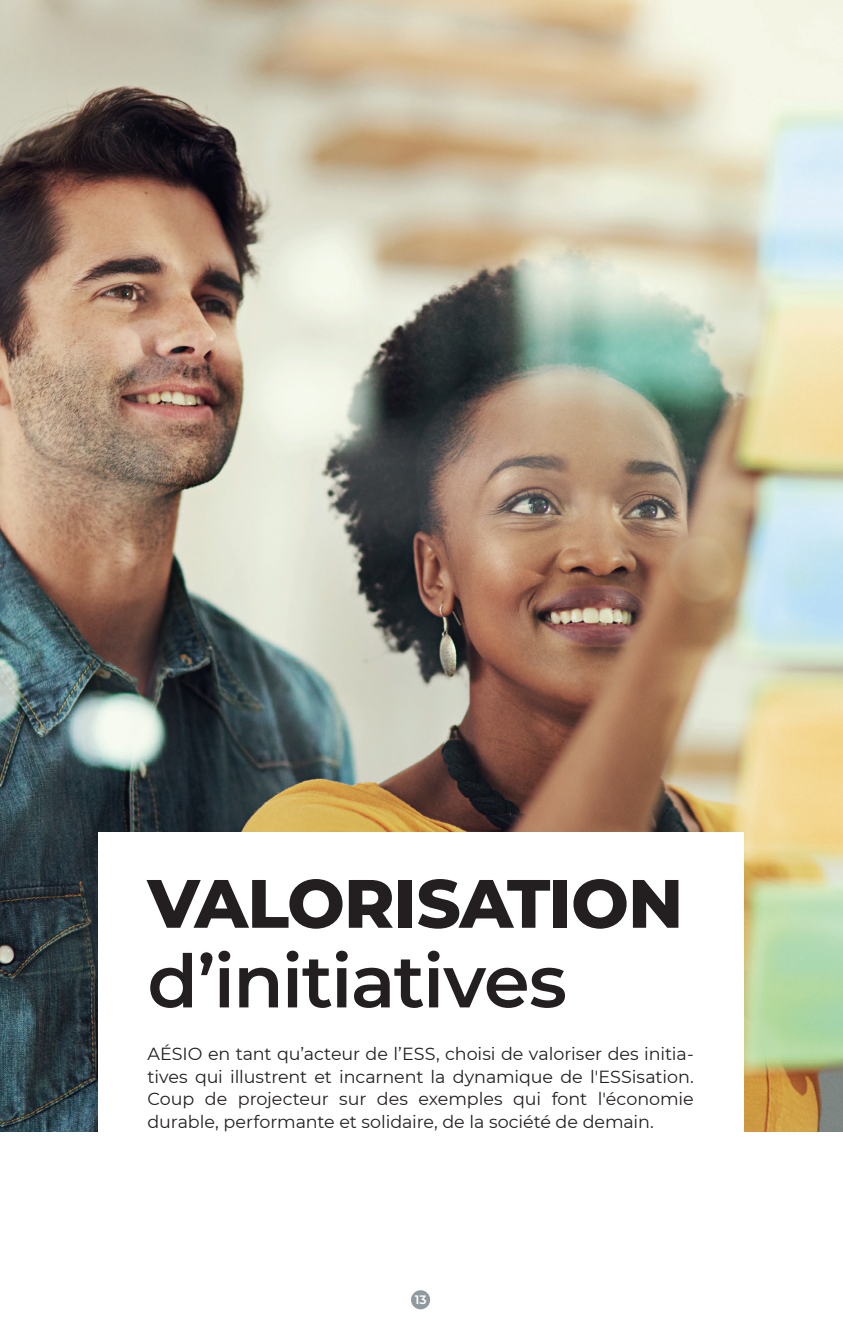
<style>
.page{position:relative;width:843px;height:1340px;background:#fff}
.page>*{position:absolute;margin:0;border:0;box-sizing:border-box;transform-origin:0 0}
.t1{font:600 73.5px "Montserrat";letter-spacing:-.025em;color:#231f20}
.t2{font:800 68.25px "Montserrat";letter-spacing:-.015em;color:#231f20}
.t3{font:17.5px/22.8px "Montserrat";letter-spacing:-.005em;color:#231f20;text-align:justify}
.t4{font:600 12.25px "Montserrat";color:#fff}
</style>
<div class="page">
<img style="left:0;top:0;width:842px;height:1131px">
<div style="left:98px;top:832px;width:645px;height:347px;background:#fff"></div>
<div style="left:411px;top:1290px;width:19px;height:19px;background:#8f99a0;border-radius:50%"></div>
<h2 class="t2" style="left:147px;top:853px;width:537px">VALORISATION</h2>
<h1 class="t1" style="left:147px;top:929px;width:421px">d’initiatives</h1>
<p class="t3" style="left:147px;top:1041px;width:547px">AÉSIO en tant qu’acteur de l’ESS, choisi de valoriser des initia&shy;tives qui illustrent et incarnent la dynamique de l'ESSisation.<br>Coup de projecteur sur des exemples qui font l'économie durable, performante et solidaire, de la société de demain.</p>
<p class="t4" style="left:414px;top:1291px;width:13px">13</p>
</div>
